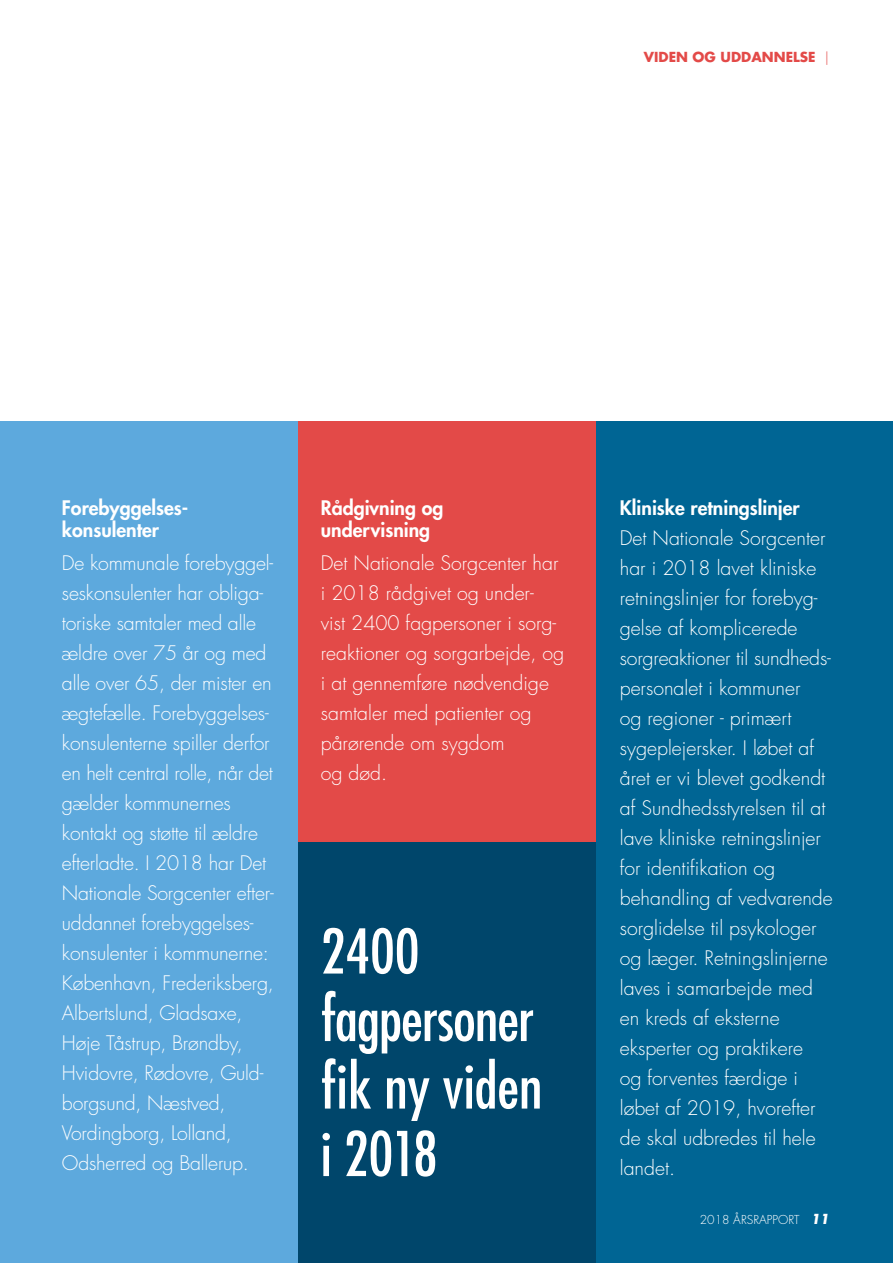
<style>
.page{position:relative;width:893px;height:1263px;background:#fff}
.page>*{position:absolute;margin:0;border:0;box-sizing:border-box;transform-origin:0 0}
.t1{font:condensed 60px/67.5px "Futura Std";letter-spacing:-.015em;color:#fff}
.t2{font:300 19.5px/30px "Futura Std";color:#fff}
.t3{font:800 19.5px/22.5px "Futura Std";color:#fff}
.t4{font:700 13.5px "Futura Std";color:#e34a48}
.t5{font:300 12px "Futura Std";color:#fff}
.s1{font-weight:300}
.s2{font-weight:700;font-style:italic;font-size:13.5px}
</style>
<div class="page">
<div style="left:583px;top:421px;width:310px;height:842px;background:#006594"></div>
<div style="left:286px;top:421px;width:309px;height:457px;background:#e34a48"></div>
<div style="left:286px;top:842px;width:309px;height:421px;background:#00466b"></div>
<div style="left:0;top:421px;width:298px;height:842px;background:#5da9dd"></div>
<p class="t4" style="left:644px;top:48px;width:187px">VIDEN OG UDDANNELSE <span class="s1">|</span></p>
<p class="t3" style="left:62px;top:496px;width:128px">Forebyggelses&shy;konsulenter</p>
<p class="t2" style="left:62px;top:549px;width:213px">De kommunale forebyggel&shy;seskonsulenter har obliga&shy;toriske samtaler med alle ældre over 75 år og med alle over 65, der mister en ægtefælle. Forebyggelses&shy;konsulenterne spiller derfor en helt central rolle, når det gælder kommunernes kontakt og støtte til ældre efterladte. I 2018 har Det<br>Nationale Sorgcenter efter&shy;uddannet forebyggelses&shy;konsulenter i kommunerne:<br>København, Frederiksberg,<br>Albertslund, Gladsaxe,<br>Høje Tåstrup, Brøndby,<br>Hvidovre, Rødovre, Guld&shy;borgsund, Næstved,<br>Vordingborg, Lolland,<br>Odsherred og Ballerup.</p>
<p class="t3" style="left:321px;top:496px;width:124px">Rådgivning og undervisning</p>
<p class="t2" style="left:321px;top:549px;width:245px">Det Nationale Sorgcenter har i 2018 rådgivet og under-<br>vist 2400 fagpersoner i sorg&shy;reaktioner og sorgarbejde, og i at gennemføre nødvendige samtaler med patienter og pårørende om sygdom<br>og død.</p>
<h1 class="t1" style="left:321px;top:917px;width:223px">2400 fagpersoner fik ny viden i 2018</h1>
<p class="t3" style="left:620px;top:496px;width:182px">Kliniske retningslinjer</p>
<p class="t2" style="left:620px;top:523px;width:215px">Det Nationale Sorgcenter har i 2018 lavet kliniske retningslinjer for forebyg&shy;gelse af komplicerede sorgreaktioner til sundheds&shy;personalet i kommuner<br>og regioner - primært sygeplejersker. I løbet af året er vi blevet godkendt af Sundhedsstyrelsen til at lave kliniske retningslinjer for identifikation og behandling af vedvarende sorglidelse til psykologer og læger. Retningslinjerne laves i samarbejde med en kreds af eksterne eksperter og praktikere<br>og forventes færdige i løbet af 2019, hvorefter de skal udbredes til hele landet.</p>
<p class="t5" style="left:700px;top:1212px;width:131px">2018 ÅRSRAPPORT <span class="s2">11</span></p>
</div>
